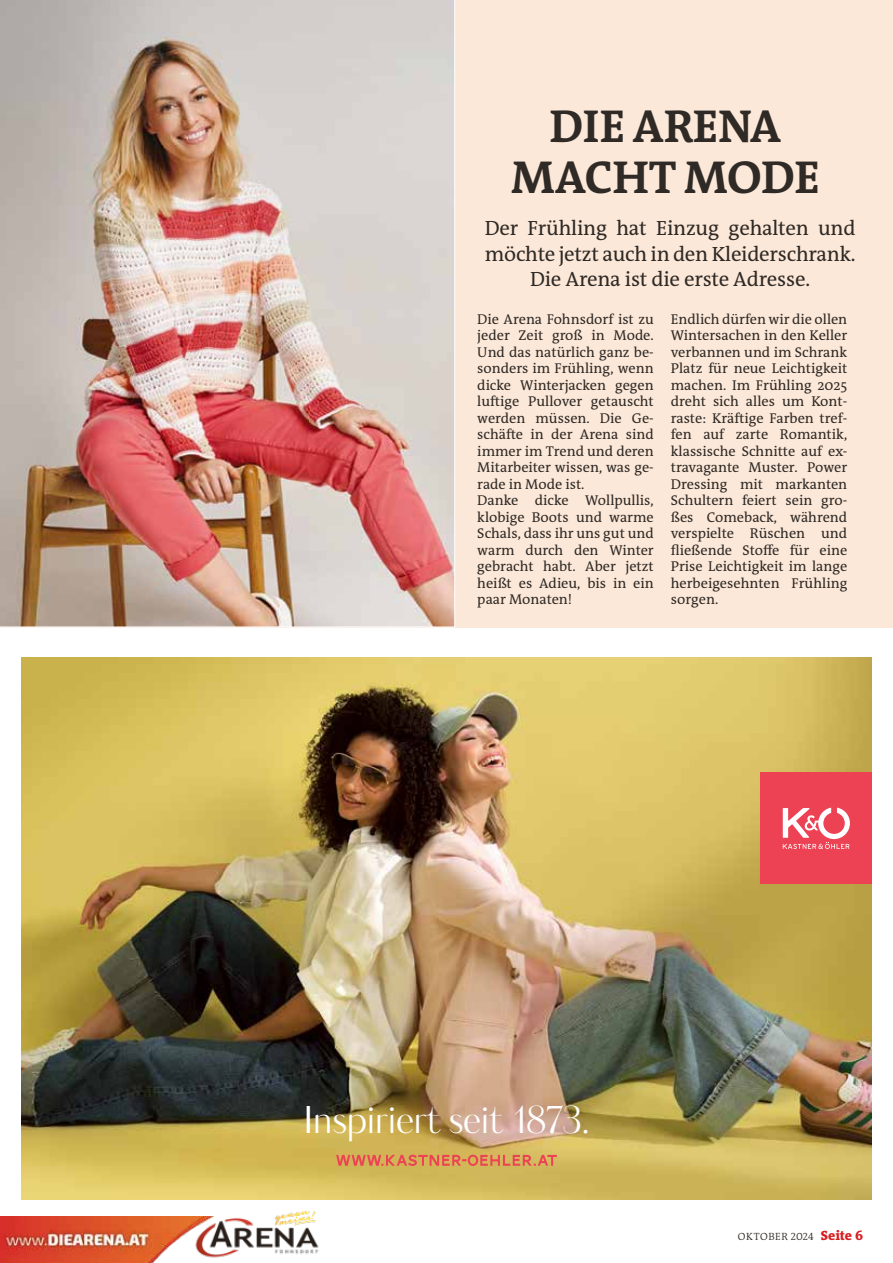
<style>
.page{position:relative;width:893px;height:1263px;background:#fff}
.page>*{position:absolute;margin:0;border:0;box-sizing:border-box;transform-origin:0 0}
.t1{font:700 46.5px/51px "The RM Antiqua";letter-spacing:-.01em;color:#2f2a25;text-align:center}
.t2{font:37.35px "Kudryashev Headline Sans";color:#fff}
.t3{font:20.7px/25.5px "The RM Antiqua";letter-spacing:-.01em;color:#2f2a25;text-align:center}
.t4{font:14.25px/16.5px "The RM Antiqua";color:#2f2a25}
.t5{font:300 10.5px "The RM Antiqua";letter-spacing:.05em;color:#2f2a25}
.s1{font-weight:800;font-size:13.5px;color:#d81d21}
</style>
<div class="page">
<img style="left:0;top:1216px;width:190px;height:39px">
<img style="left:0;top:1255px;width:161px;height:3px">
<img style="left:0;top:1258px;width:158px;height:4px">
<img style="left:0;top:1262px;width:154px;height:1px">
<img style="left:190px;top:1210px;width:129px;height:48px">
<div style="left:0;top:0;width:893px;height:627px;background:#fce8d9"></div>
<img style="left:0;top:0;width:455px;height:627px">
<img style="left:21px;top:657px;width:851px;height:542px">
<div style="left:760px;top:773px;width:112px;height:111px;background:#ed4254"></div>
<svg style="left:783px;top:808px;width:67px;height:41px"></svg>
<svg style="left:336px;top:1155px;width:221px;height:11px;background:#dd8456"></svg>
<h1 class="t1" style="left:511px;top:101px;width:311px">DIE ARENA<br>MACHT MODE</h1>
<h3 class="t3" style="left:485px;top:216px;width:372px">Der Frühling hat Einzug gehalten und möchte jetzt auch in den Kleiderschrank.<br>Die Arena ist die erste Adresse.</h3>
<p class="t4" style="left:477px;top:311px;width:178px">Die Arena Fohnsdorf ist zu jeder Zeit groß in Mode.<br>Und das natürlich ganz be&shy;sonders im Frühling, wenn dicke Winterjacken gegen luftige Pullover getauscht werden müssen. Die Ge&shy;schäfte in der Arena sind immer im Trend und deren<br>Mitarbeiter wissen, was ge&shy;rade in Mode ist.<br>Danke dicke Wollpullis, klobige Boots und warme<br>Schals, dass ihr uns gut und warm durch den Winter gebracht habt. Aber jetzt heißt es Adieu, bis in ein paar Monaten!</p>
<p class="t4" style="left:671px;top:311px;width:178px;text-align:justify">Endlich dürfen wir die ollen Wintersachen in den Keller verbannen und im Schrank Platz für neue Leichtigkeit machen. Im Frühling 2025 dreht sich alles um Kont&shy;raste: Kräftige Farben tref&shy;fen auf zarte Romantik, klassische Schnitte auf ex&shy;travagante Muster. Power Dressing mit markanten Schultern feiert sein gro&shy;ßes Comeback, während verspielte Rüschen und fließende Stoffe für eine Prise Leichtigkeit im lange herbeigesehnten Frühling sorgen.</p>
<h2 class="t2" style="left:303px;top:1094px;width:288px">Inspiriert seit 1873.</h2>
<p class="t5" style="left:738px;top:1229px;width:127px">OKTOBER 2024 <span class="s1">Seite 6</span></p>
</div>
